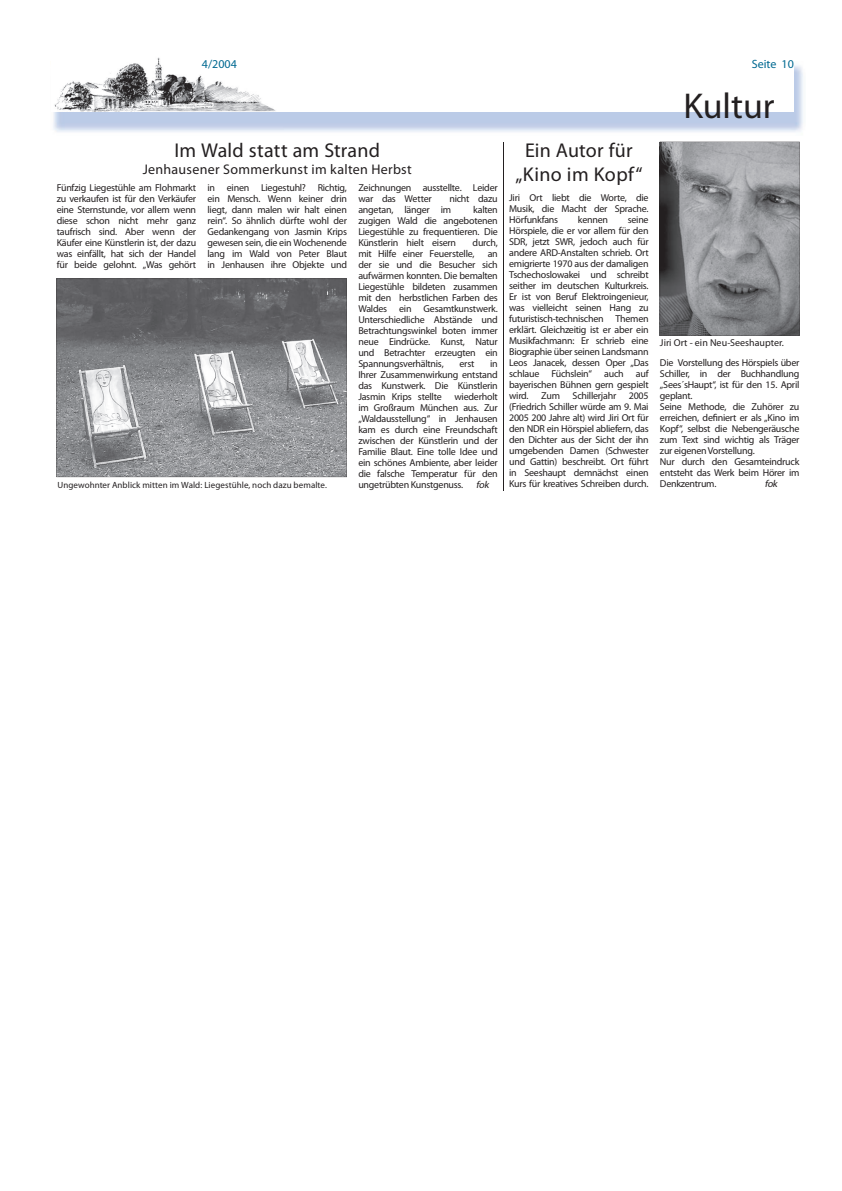
<style>
.page{position:relative;width:842px;height:1191px;background:#fff}
.page>*{position:absolute;margin:0;border:0;box-sizing:border-box;transform-origin:0 0}
.t1{font:36px "Myriad Pro";color:#231f20}
.t2{font:20px/24px "Myriad Pro";letter-spacing:.01em;color:#231f20;text-align:center}
.t3{font:14px "Myriad Pro";letter-spacing:.02em;color:#231f20}
.t4{font:12px "Myriad Pro";color:#006991}
.t5{font:10px/11px "Myriad Pro";letter-spacing:-.025em;color:#231f20;text-align:justify}
.t6{font:10px "Myriad Pro";color:#231f20}
.t7{font:italic 10px "Myriad Pro";color:#231f20}
.t8{font:9px "Myriad Pro";letter-spacing:.005em;color:#231f20}
</style>
<div class="page">
<img style="left:53px;top:65px;width:750px;height:67px">
<div style="left:51px;top:51px;width:743px;height:61px;background:#fff"></div>
<img style="left:54px;top:57px;width:222px;height:55px">
<svg style="left:56px;top:279px;width:291px;height:198px;background:#88898c"></svg>
<svg style="left:660px;top:142px;width:139px;height:193px;background:#898a8d"></svg>
<hr style="left:503px;top:142px;width:1px;height:349px;background:#231f20">
<p class="t4" style="left:202px;top:57px;width:36px">4/2004</p>
<p class="t4" style="left:752px;top:57px;width:44px">Seite 10</p>
<h2 class="t2" style="left:174px;top:138px;width:207px">Im Wald statt am Strand</h2>
<h3 class="t3" style="left:143px;top:161px;width:270px">Jenhausener Sommerkunst im kalten Herbst</h3>
<p class="t5" style="left:57px;top:182px;width:141px">Fünfzig Liegestühle am Flohmarkt zu verkaufen ist für den Verkäufer eine Sternstunde, vor allem wenn diese schon nicht mehr ganz taufrisch sind. Aber wenn der Käufer eine Künstlerin ist, der dazu was einfällt, hat sich der Handel für beide gelohnt. „Was gehört</p>
<p class="t5" style="left:207px;top:182px;width:141px">in einen Liegestuhl? Richtig, ein Mensch. Wenn keiner drin liegt, dann malen wir halt einen rein“. So ähnlich dürfte wohl der Gedankengang von Jasmin Krips gewesen sein, die ein Wochenende lang im Wald von Peter Blaut in Jenhausen ihre Objekte und</p>
<p class="t5" style="left:358px;top:182px;width:141px">Zeichnungen ausstellte. Leider war das Wetter</p>
<p class="t5" style="left:358px;top:193px;width:141px;text-indent:91px">nicht dazu angetan, länger im</p>
<p class="t5" style="left:358px;top:204px;width:141px;text-indent:115px">kalten zugigen Wald die angebotenen Liegestühle zu frequentieren. Die Künstlerin hielt eisern</p>
<p class="t5" style="left:358px;top:237px;width:141px;text-indent:114px">durch, mit Hilfe einer Feuerstelle,</p>
<p class="t5" style="left:358px;top:248px;width:141px;text-indent:129px">an der sie und die Besucher sich aufwärmen konnten. Die bemalten Liegestühle bildeten zusammen mit den herbstlichen Farben des Waldes ein Gesamtkunstwerk.<br>Unterschiedliche Abstände und Betrachtungswinkel boten immer neue Eindrücke. Kunst, Natur und Betrachter erzeugten ein Spannungsverhältnis,</p>
<p class="t5" style="left:358px;top:358px;width:141px;text-indent:132px">in Ihrer Zusammenwirkung entstand das Kunstwerk. Die Künstlerin Jasmin Krips stellte</p>
<p class="t5" style="left:459px;top:358px;width:16px">erst</p>
<p class="t5" style="left:358px;top:391px;width:141px;text-indent:96px">wiederholt im Großraum München aus. Zur „Waldausstellung“ in Jenhausen kam es durch eine Freundschaft zwischen der Künstlerin und der Familie Blaut. Eine tolle Idee und ein schönes Ambiente, aber leider die falsche Temperatur für den ungetrübten Kunstgenuss.</p>
<p class="t7" style="left:476px;top:479px;width:16px">fok</p>
<p class="t8" style="left:58px;top:480px;width:271px">Ungewohnter Anblick mitten im Wald: Liegestühle, noch dazu bemalte.</p>
<h2 class="t2" style="left:515px;top:138px;width:129px">Ein Autor für „Kino im Kopf“</h2>
<p class="t5" style="left:509px;top:192px;width:141px">Jiri Ort liebt die Worte, die Musik, die Macht der Sprache.<br>Hörfunkfans</p>
<p class="t5" style="left:578px;top:214px;width:32px">kennen</p>
<p class="t5" style="left:509px;top:214px;width:141px;text-indent:119px">seine Hörspiele, die er vor allem für den SDR, jetzt SWR, jedoch auch für andere ARD-Anstalten schrieb. Ort emigrierte 1970 aus der damaligen Tschechoslowakei und schreibt seither im deutschen Kulturkreis.<br>Er ist von Beruf Elektroingenieur, was vielleicht seinen Hang zu futuristisch-technischen Themen erklärt. Gleichzeitig ist er aber ein Musikfachmann: Er schrieb eine Biographie über seinen Landsmann Leos Janacek, dessen Oper „Das schlaue Füchslein“ auch auf bayerischen Bühnen gern gespielt wird.</p>
<p class="t5" style="left:541px;top:390px;width:20px">Zum</p>
<p class="t5" style="left:573px;top:390px;width:45px">Schillerjahr</p>
<p class="t5" style="left:509px;top:390px;width:141px;text-indent:120px">2005 (Friedrich Schiller würde am 9. Mai 2005 200 Jahre alt) wird Jiri Ort für den NDR ein Hörspiel abliefern, das den Dichter aus der Sicht der ihn umgebenden Damen (Schwester und Gattin) beschreibt. Ort führt in Seeshaupt demnächst einen Kurs für kreatives Schreiben durch.</p>
<h1 class="t1" style="left:683px;top:87px;width:93px">Kultur</h1>
<p class="t6" style="left:660px;top:337px;width:125px">Jiri Ort - ein Neu-Seeshaupter.</p>
<p class="t5" style="left:660px;top:357px;width:141px;text-align:left">Die Vorstellung des Hörspiels über<br>Schiller, in der Buchhandlung „Sees´sHaupt“, ist für den 15. April geplant.<br>Seine Methode, die Zuhörer zu erreichen, definiert er als „Kino im<br>Kopf“, selbst die Nebengeräusche zum Text sind wichtig als Träger zur eigenen Vorstellung.<br>Nur durch den Gesamteindruck entsteht das Werk beim Hörer im<br>Denkzentrum.</p>
<p class="t7" style="left:765px;top:478px;width:16px">fok</p>
</div>
